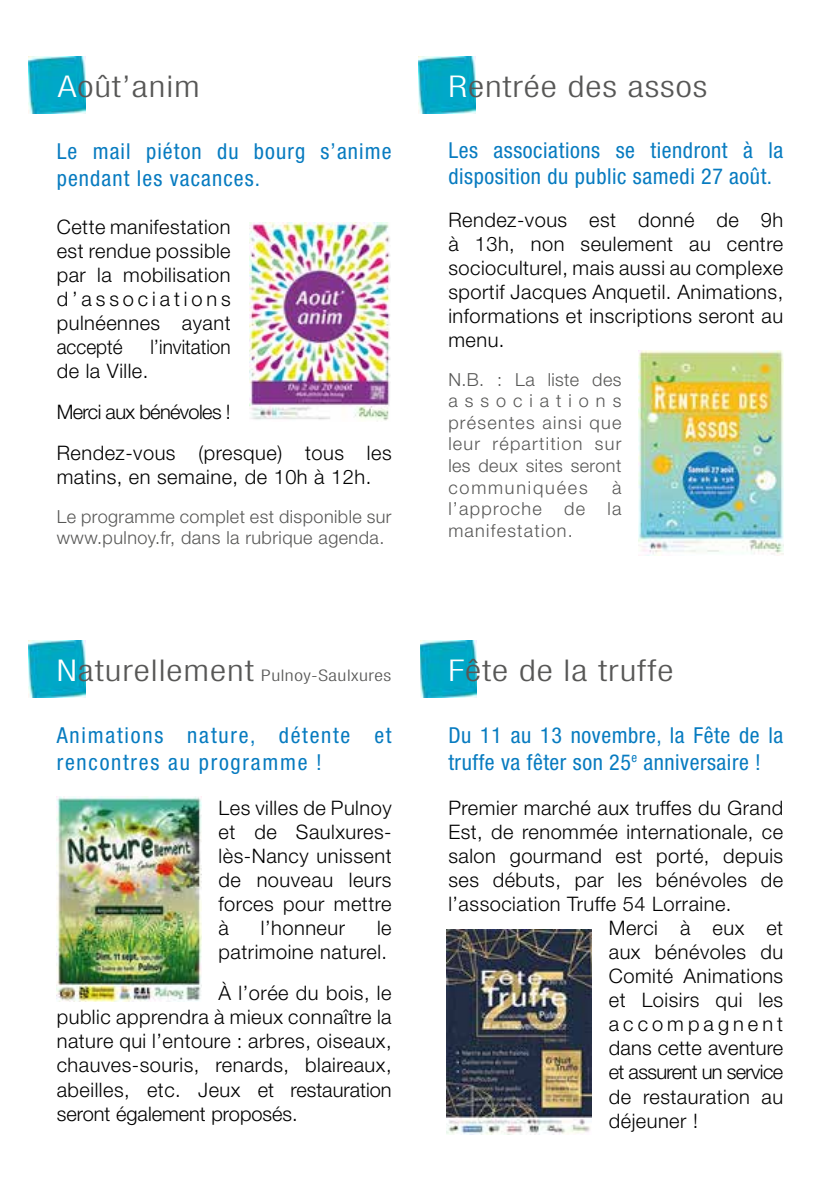
<style>
.page{position:relative;width:840px;height:1191px;background:#fff}
.page>*{position:absolute;margin:0;border:0;box-sizing:border-box;transform-origin:0 0}
.t1{font:300 condensed 30px "Helvetica Neue LT";letter-spacing:.025em;color:#575756;scale:1.25 1}
.t2{font:condensed 22px/26.4px "Helvetica Neue LT";letter-spacing:.025em;color:#077bc0}
.t3{font:condensed 22px/26.4px "Helvetica Neue LT";letter-spacing:.08em;color:#077bc0}
.t4{font:condensed 22px/26.4px "Helvetica Neue LT";letter-spacing:.05em;color:#077bc0}
.t5{font:300 20px/24px "Helvetica Neue LT";letter-spacing:.025em;color:#000;text-align:justify}
.t6{font:300 20px "Helvetica Neue LT";letter-spacing:-.03em;color:#000}
.t7{font:300 20px "Helvetica Neue LT";color:#000;scale:.95 1}
.t8{font:300 20px "Helvetica Neue LT";letter-spacing:.2em;color:#000}
.t9{font:300 18px/21.6px "Helvetica Neue LT";letter-spacing:.025em;color:#575756;text-align:justify}
.t10{font:300 condensed 16px "Helvetica Neue LT";letter-spacing:.025em;color:#575756;scale:1.25 1}
.s1{color:#fff}
.s2{font-size:30px;color:#fff}
.s3{font-size:30px}
</style>
<div class="page">
<img style="left:28px;top:57px;width:57px;height:56px">
<img style="left:28px;top:641px;width:57px;height:56px">
<img style="left:418px;top:57px;width:57px;height:56px">
<img style="left:420px;top:641px;width:56px;height:56px">
<img style="left:249px;top:223px;width:141px;height:198px">
<img style="left:638px;top:351px;width:144px;height:204px">
<img style="left:57px;top:797px;width:144px;height:204px">
<img style="left:446px;top:929px;width:145px;height:205px">
<h1 class="t1" style="left:58px;top:69px;width:115px"><span class="s1">A</span>oût’anim</h1>
<p class="t4" style="left:57px;top:138px;width:336px">Le mail piéton du bourg s’anime pendant les vacances.</p>
<p class="t5" style="left:57px;top:214px;width:175px">Cette manifestation est rendue possible par la mobilisation d’associations pulnéennes ayant accepté</p>
<p class="t7" style="left:150px;top:335px;width:86px">l’invitation</p>
<p class="t5" style="left:57px;top:350px;width:336px;line-height:41px;text-align:left">de la Ville.<br>Merci aux bénévoles !<br>Rendez-vous (presque) tous les</p>
<p class="t5" style="left:57px;top:464px;width:316px">matins, en semaine, de 10h à 12h.</p>
<p class="t9" style="left:57px;top:505px;width:336px">Le programme complet est disponible sur www.pulnoy.fr, dans la rubrique agenda.</p>
<p class="t10" style="left:57px;top:666px;width:269px"><span class="s2">N</span><span class="s3">aturellement</span> Pulnoy-Saulxures</p>
<p class="t3" style="left:57px;top:722px;width:336px">Animations nature, détente et rencontres au programme !</p>
<p class="t5" style="left:218px;top:796px;width:174px">Les villes de Pulnoy et de Saulxures&shy;lès-Nancy unissent de nouveau leurs forces pour mettre à</p>
<p class="t5" style="left:218px;top:916px;width:174px;text-align:right">le<br>patrimoine naturel.</p>
<p class="t5" style="left:57px;top:981px;width:336px;text-indent:162px">À l’orée du bois, le public apprendra à mieux connaître la nature qui l’entoure : arbres, oiseaux, chauves-souris, renards, blaireaux, abeilles, etc. Jeux et restauration seront également proposés.</p>
<p class="t5" style="left:261px;top:916px;width:86px">l’honneur</p>
<h1 class="t1" style="left:448px;top:69px;width:208px"><span class="s1">R</span>entrée des assos</h1>
<p class="t2" style="left:448px;top:137px;width:336px">Les associations se tiendront à la disposition du public samedi 27 août.</p>
<p class="t5" style="left:448px;top:207px;width:336px">Rendez-vous est donné de 9h à 13h, non seulement au centre socioculturel, mais aussi au complexe sportif Jacques Anquetil. Animations, informations et inscriptions seront au menu.</p>
<p class="t9" style="left:448px;top:368px;width:174px">N.B. : La liste des associations présentes ainsi que leur répartition sur les deux sites seront communiquées</p>
<p class="t9" style="left:448px;top:476px;width:174px;text-indent:163px">à l’approche de la manifestation.</p>
<h1 class="t1" style="left:448px;top:653px;width:181px"><span class="s1">F</span>ête de la truffe</h1>
<p class="t2" style="left:448px;top:722px;width:336px">Du 11 au 13 novembre, la Fête de la truffe va fêter son 25<sup>e</sup> anniversaire !</p>
<p class="t5" style="left:448px;top:796px;width:336px">Premier marché aux truffes du Grand</p>
<p class="t5" style="left:448px;top:820px;width:336px">Est, de renommée internationale, ce</p>
<p class="t5" style="left:448px;top:844px;width:336px">salon gourmand est porté, depuis</p>
<p class="t5" style="left:448px;top:868px;width:336px">ses débuts, par les bénévoles de</p>
<p class="t5" style="left:448px;top:892px;width:284px">l’association Truffe 54 Lorraine.</p>
<p class="t5" style="left:608px;top:916px;width:176px">Merci à eux et</p>
<p class="t5" style="left:608px;top:940px;width:176px">aux bénévoles du</p>
<p class="t5" style="left:608px;top:964px;width:176px">Comité Animations</p>
<p class="t5" style="left:608px;top:988px;width:176px">et Loisirs qui les</p>
<p class="t8" style="left:608px;top:1012px;width:176px">accompagnent</p>
<p class="t5" style="left:608px;top:1036px;width:176px">dans cette aventure</p>
<p class="t6" style="left:608px;top:1060px;width:176px">et assurent un service</p>
<p class="t5" style="left:608px;top:1084px;width:176px">de restauration au</p>
<p class="t5" style="left:608px;top:1108px;width:90px">déjeuner !</p>
</div>
